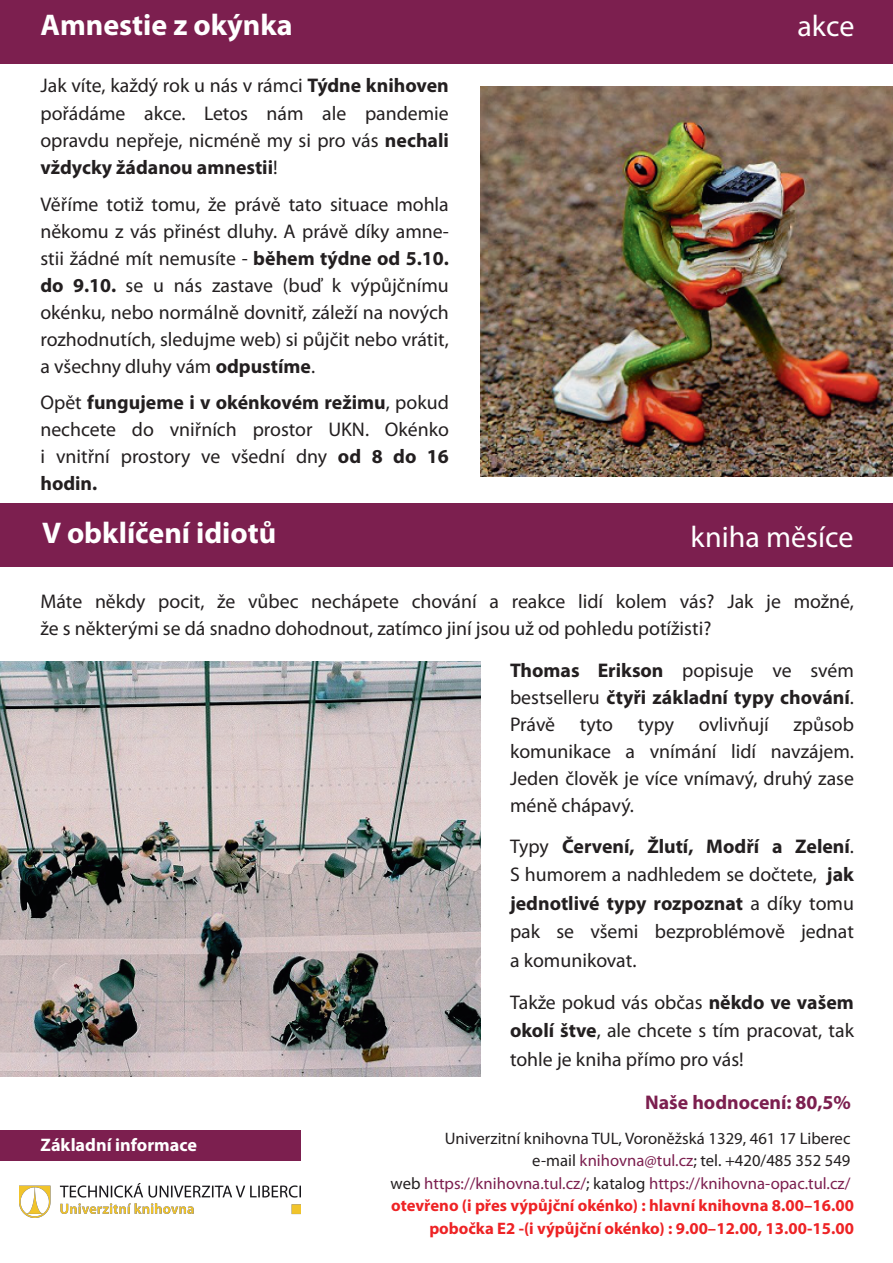
<style>
.page{position:relative;width:893px;height:1263px;background:#fff}
.page>*{position:absolute;margin:0;border:0;box-sizing:border-box;transform-origin:0 0}
.t1{font:700 30px "Myriad Pro";color:#fff}
.t2{font:30px "Myriad Pro";color:#fff}
.t3{font:19.8px/27px "Myriad Pro";color:#231f20;text-align:justify}
.t4{font:700 19.8px "Myriad Pro";color:#7c1f4f}
.t5{font:700 18.15px "Myriad Pro";color:#fff}
.t6{font:700 16.65px/22.5px "Myriad Pro";color:#ee2325;text-align:right}
.s1{font-weight:700}
.s2{font-weight:400;color:#231f20}
.s3{font-weight:400;color:#7c1f4f}
</style>
<div class="page">
<div style="left:0;top:1130px;width:301px;height:30px;background:#7c1f4f"></div>
<img style="left:19px;top:1183px;width:281px;height:34px">
<div style="left:0;top:0;width:893px;height:64px;background:#7c1f4f"></div>
<div style="left:0;top:503px;width:893px;height:64px;background:#7c1f4f"></div>
<img style="left:0;top:661px;width:480px;height:415px">
<img style="left:480px;top:87px;width:413px;height:389px">
<h1 class="t1" style="left:40px;top:13px;width:254px">Amnestie z okýnka</h1>
<h1 class="t2" style="left:797px;top:14px;width:58px">akce</h1>
<p class="t3" style="left:40px;top:74px;width:410px">Jak víte, každý rok u nás v rámci <span class="s1">Týdne knihoven </span>pořádáme akce. Letos nám ale pandemie opravdu nepřeje, nicméně my si pro vás <span class="s1">nechali vždycky žádanou amnestii</span>!</p>
<p class="t3" style="left:40px;top:193px;width:410px">Věříme totiž tomu, že právě tato situace mohla někomu z vás přinést dluhy. A právě díky amne&shy;stii žádné mít nemusíte - <span class="s1">během týdne od 5.10. do 9.10.</span> se u nás zastave (buď k výpůjčnímu okénku, nebo normálně dovnitř, záleží na nových rozhodnutích, sledujme web) si půjčit nebo vrátit, a všechny dluhy vám <span class="s1">odpustíme</span>.</p>
<p class="t3" style="left:40px;top:390px;width:410px">Opět <span class="s1">fungujeme i v okénkovém režimu</span>, pokud nechcete do vniřních prostor UKN. Okénko i vnitřní prostory ve všední dny <span class="s1">od 8 do 16 hodin.</span></p>
<h1 class="t1" style="left:42px;top:521px;width:236px">V obklíčení idiotů</h1>
<h1 class="t2" style="left:691px;top:524px;width:164px">kniha měsíce</h1>
<p class="t3" style="left:40px;top:589px;width:815px">Máte někdy pocit, že vůbec nechápete chování a reakce lidí kolem vás? Jak je možné, že s některými se dá snadno dohodnout, zatímco jiní jsou už od pohledu potížisti?</p>
<p class="t3" style="left:510px;top:658px;width:345px"><span class="s1">Thomas Erikson</span> popisuje ve svém bestselleru <span class="s1">čtyři základní typy chování</span>.<br>Právě tyto typy ovlivňují způsob komunikace a vnímání lidí navzájem.<br>Jeden člověk je více vnímavý, druhý zase méně chápavý.</p>
<p class="t3" style="left:510px;top:833px;width:345px;line-height:28.5px">Typy <span class="s1">Červení, Žlutí, Modří a Zelení</span>.<br>S humorem a nadhledem se dočtete, <span class="s1">jak jednotlivé typy rozpoznat</span> a díky tomu pak se všemi bezproblémově jednat a komunikovat.</p>
<p class="t3" style="left:510px;top:989px;width:345px;line-height:28.5px">Takže pokud vás občas <span class="s1">někdo ve vašem okolí štve</span>, ale chcete s tím pracovat, tak tohle je kniha přímo pro vás!</p>
<p class="t4" style="left:645px;top:1094px;width:207px">Naše hodnocení: 80,5%</p>
<p class="t5" style="left:41px;top:1137px;width:158px">Základní informace</p>
<p class="t6" style="left:391px;top:1128px;width:465px"><span class="s2">Univerzitní knihovna TUL, Voroněžská 1329, 461 17 Liberec<br>e-mail</span> <span class="s3">knihovna@tul.cz</span><span class="s2">; tel. +420/485 352 549<br>web</span> <span class="s3">https://knihovna.tul.cz/</span><span class="s2">; katalog</span> <span class="s3">https://knihovna-opac.tul.cz/ </span>otevřeno (i přes výpůjční okénko) : hlavní knihovna 8.00–16.00 pobočka E2 -(i výpůjční okénko) : 9.00–12.00, 13.00-15.00</p>
</div>
